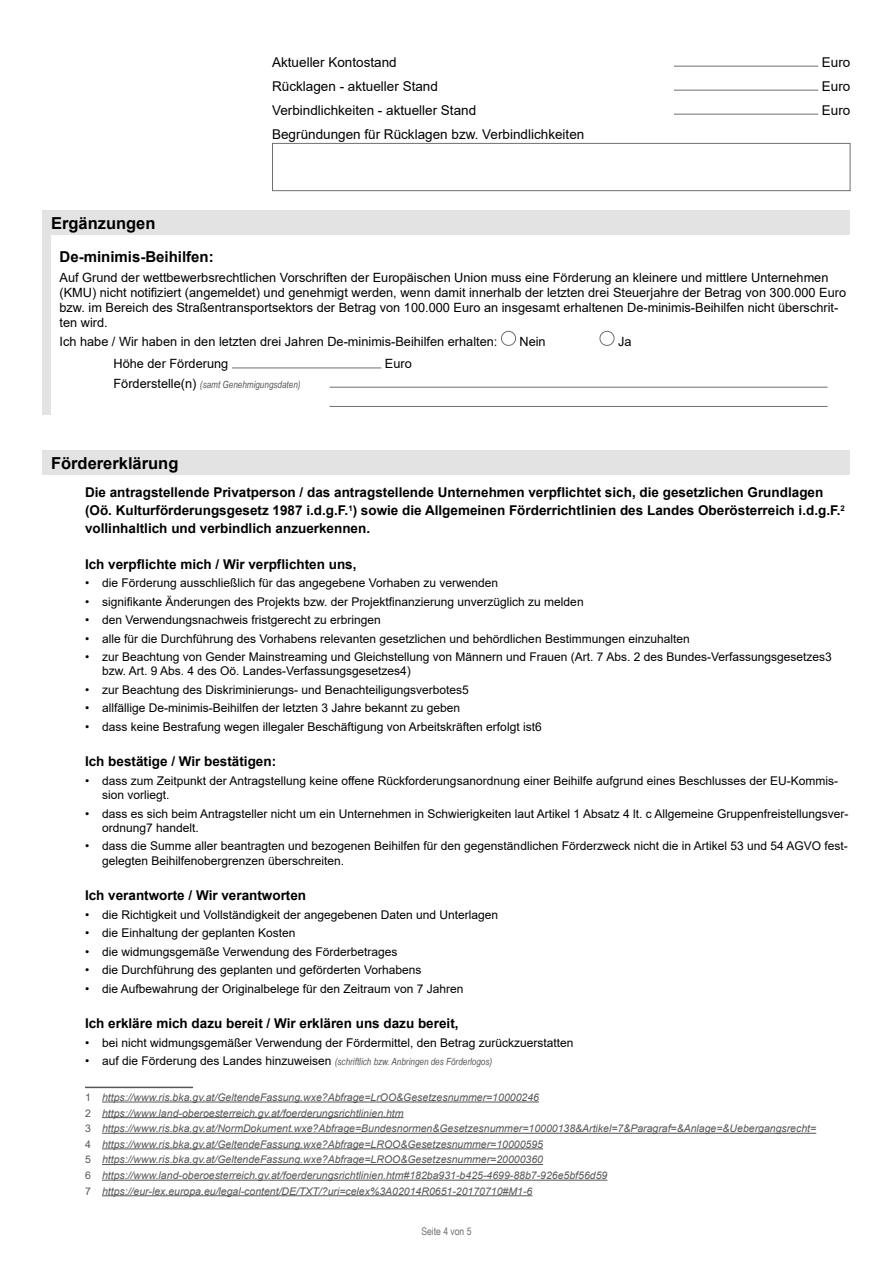
<style>
.page{position:relative;width:893px;height:1263px;background:#fff}
.page>*{position:absolute;margin:0;border:0;box-sizing:border-box;transform-origin:0 0}
.Formularabschnitt_H2{font:700 16.5px "Arial";color:#000}
.Formular_Ergänzungen_H3_Ergänzungen{font:700 15px "Arial";color:#000}
.Formular_Abschluss_P_Text_-_OHNE_Grundli{font:700 13.5px/18px "Arial";color:#000}
.Formular_Abschluss_H3{font:700 13.5px "Arial";color:#000}
.Formularabschnitt_P_Text{font:13.5px "Arial";color:#000}
.Formular_Ergänzungen_P_Ergänzungen_Fließ{font:12.75px/15px "Arial";color:#000}
.t1{font:12px/14.2px "Arial";color:#000}
.AUT_Fußnote{font:italic 10.5px "Arial";color:#565656}
.t2{font:10.5px "Arial Narrow";color:#6f6f6e}
.Formular_Ergänzungen_P_Ergänzungen_Fließ-2{font:italic 9.9px "Arial Narrow";color:#565656}
.s1{font-family:"Arial";font-style:normal;font-size:12.75px;color:#000}
.s2{font-family:"Arial";font-style:normal;font-size:12px;color:#000}
.s3{font-style:normal}
</style>
<div class="page">
<div style="left:43px;top:451px;width:807px;height:24px;background:#e3e3e3"></div>
<hr style="left:85px;top:1087px;width:108px;height:1px;background:#565656">
<hr style="left:102px;top:1101px;width:437px;height:1px;background:#565656">
<hr style="left:102px;top:1117px;width:302px;height:1px;background:#565656">
<hr style="left:102px;top:1133px;width:714px;height:1px;background:#565656">
<hr style="left:102px;top:1148px;width:441px;height:1px;background:#565656">
<hr style="left:102px;top:1164px;width:441px;height:1px;background:#565656">
<hr style="left:102px;top:1180px;width:505px;height:1px;background:#565656">
<hr style="left:102px;top:1195px;width:430px;height:1px;background:#565656">
<div style="left:501px;top:331px;width:15px;height:15px;border:1px solid #6f6f6e;border-radius:50%"></div>
<div style="left:600px;top:331px;width:14px;height:15px;border:1px solid #6f6f6e;border-radius:50%"></div>
<hr style="left:232px;top:368px;width:149px;height:1px;background:#6f6f6e">
<hr style="left:330px;top:387px;width:497px;height:1px;background:#6f6f6e">
<hr style="left:330px;top:406px;width:497px;height:1px;background:#6f6f6e">
<div style="left:43px;top:211px;width:807px;height:24px;background:#e3e3e3"></div>
<hr style="left:674px;top:66px;width:144px;height:1px;background:#6f6f6e">
<hr style="left:674px;top:90px;width:144px;height:1px;background:#6f6f6e">
<hr style="left:674px;top:114px;width:144px;height:1px;background:#6f6f6e">
<div style="left:272px;top:143px;width:578px;height:48px;border:1px solid #6f6f6e"></div>
<h2 class="Formularabschnitt_H2" style="left:51px;top:211px;width:106px">Ergänzungen</h2>
<p class="Formularabschnitt_P_Text" style="left:272px;top:52px;width:126px">Aktueller Kontostand</p>
<p class="Formularabschnitt_P_Text" style="left:822px;top:52px;width:30px">Euro</p>
<p class="Formularabschnitt_P_Text" style="left:272px;top:76px;width:167px">Rücklagen - aktueller Stand</p>
<p class="Formularabschnitt_P_Text" style="left:822px;top:76px;width:30px">Euro</p>
<p class="Formularabschnitt_P_Text" style="left:272px;top:100px;width:206px">Verbindlichkeiten - aktueller Stand</p>
<p class="Formularabschnitt_P_Text" style="left:822px;top:100px;width:30px">Euro</p>
<p class="Formularabschnitt_P_Text" style="left:272px;top:124px;width:314px">Begründungen für Rücklagen bzw. Verbindlichkeiten</p>
<h3 class="Formular_Ergänzungen_H3_Ergänzungen" style="left:60px;top:246px;width:156px">De-minimis-Beihilfen:</h3>
<p class="Formular_Ergänzungen_P_Ergänzungen_Fließ" style="left:60px;top:269px;width:788px">Auf Grund der wettbewerbsrechtlichen Vorschriften der Europäischen Union muss eine Förderung an kleinere und mittlere Unternehmen (KMU) nicht notifiziert (angemeldet) und genehmigt werden, wenn damit innerhalb der letzten drei Steuerjahre der Betrag von 300.000 Euro bzw. im Bereich des Straßentransportsektors der Betrag von 100.000 Euro an insgesamt erhaltenen De-minimis-Beihilfen nicht überschrit&shy;ten wird.</p>
<p class="Formular_Ergänzungen_P_Ergänzungen_Fließ" style="left:60px;top:334px;width:439px">Ich habe / Wir haben in den letzten drei Jahren De-minimis-Beihilfen erhalten:</p>
<p class="Formular_Ergänzungen_P_Ergänzungen_Fließ" style="left:519px;top:334px;width:28px">Nein</p>
<p class="Formular_Ergänzungen_P_Ergänzungen_Fließ" style="left:618px;top:334px;width:15px">Ja</p>
<p class="Formular_Ergänzungen_P_Ergänzungen_Fließ" style="left:114px;top:356px;width:116px">Höhe der Förderung</p>
<p class="Formular_Ergänzungen_P_Ergänzungen_Fließ" style="left:385px;top:356px;width:28px">Euro</p>
<p class="Formular_Ergänzungen_P_Ergänzungen_Fließ-2" style="left:114px;top:377px;width:189px"><span class="s1">Förderstelle(n)</span> (samt Genehmigungsdaten)</p>
<h2 class="Formularabschnitt_H2" style="left:51px;top:451px;width:129px">Fördererklärung</h2>
<p class="Formular_Abschluss_P_Text_-_OHNE_Grundli" style="left:85px;top:484px;width:761px">Die antragstellende Privatperson / das antragstellende Unternehmen verpflichtet sich, die gesetzlichen Grundlagen (Oö. Kulturförderungsgesetz 1987 i.d.g.F.<sup>1</sup>) sowie die Allgemeinen Förderrichtlinien des Landes Oberösterreich i.d.g.F.<sup>2 </sup>vollinhaltlich und verbindlich anzuerkennen.</p>
<h3 class="Formular_Abschluss_H3" style="left:85px;top:554px;width:273px">Ich verpflichte mich / Wir verpflichten uns,</h3>
<p class="t1" style="left:85px;top:576px;width:415px">• die Förderung ausschließlich für das angegebene Vorhaben zu verwenden</p>
<p class="t1" style="left:85px;top:594px;width:500px">• signifikante Änderungen des Projekts bzw. der Projektfinanzierung unverzüglich zu melden</p>
<p class="t1" style="left:85px;top:613px;width:297px">• den Verwendungsnachweis fristgerecht zu erbringen</p>
<p class="t1" style="left:85px;top:631px;width:606px">• alle für die Durchführung des Vorhabens relevanten gesetzlichen und behördlichen Bestimmungen einzuhalten</p>
<p class="t1" style="left:102px;top:650px;width:731px;text-indent:-17px">• zur Beachtung von Gender Mainstreaming und Gleichstellung von Männern und Frauen (Art. 7 Abs. 2 des Bundes-Verfassungsgesetzes3 bzw. Art. 9 Abs. 4 des Oö. Landes-Verfassungsgesetzes4)</p>
<p class="t1" style="left:85px;top:682px;width:385px">• zur Beachtung des Diskriminierungs- und Benachteiligungsverbotes5</p>
<p class="t1" style="left:85px;top:701px;width:377px">• allfällige De-minimis-Beihilfen der letzten 3 Jahre bekannt zu geben</p>
<p class="t1" style="left:85px;top:719px;width:458px">• dass keine Bestrafung wegen illegaler Beschäftigung von Arbeitskräften erfolgt ist6</p>
<h3 class="Formular_Abschluss_H3" style="left:85px;top:752px;width:193px">Ich bestätige / Wir bestätigen:</h3>
<p class="t1" style="left:102px;top:773px;width:738px;text-indent:-17px">• dass zum Zeitpunkt der Antragstellung keine offene Rückforderungsanordnung einer Beihilfe aufgrund eines Beschlusses der EU-Kommis&shy;sion vorliegt.</p>
<p class="t1" style="left:102px;top:806px;width:748px;text-indent:-17px">• dass es sich beim Antragsteller nicht um ein Unternehmen in Schwierigkeiten laut Artikel 1 Absatz 4 lt. c Allgemeine Gruppenfreistellungsver&shy;ordnung7 handelt.</p>
<p class="t1" style="left:102px;top:839px;width:747px;text-indent:-17px">• dass die Summe aller beantragten und bezogenen Beihilfen für den gegenständlichen Förderzweck nicht die in Artikel 53 und 54 AGVO fest&shy;gelegten Beihilfenobergrenzen überschreiten.</p>
<h3 class="Formular_Abschluss_H3" style="left:85px;top:886px;width:223px">Ich verantworte / Wir verantworten</h3>
<p class="t1" style="left:85px;top:907px;width:415px">• die Richtigkeit und Vollständigkeit der angegebenen Daten und Unterlagen</p>
<p class="t1" style="left:85px;top:926px;width:212px">• die Einhaltung der geplanten Kosten</p>
<p class="t1" style="left:85px;top:944px;width:314px">• die widmungsgemäße Verwendung des Förderbetrages</p>
<p class="t1" style="left:85px;top:963px;width:338px">• die Durchführung des geplanten und geförderten Vorhabens</p>
<p class="t1" style="left:85px;top:981px;width:380px">• die Aufbewahrung der Originalbelege für den Zeitraum von 7 Jahren</p>
<h3 class="Formular_Abschluss_H3" style="left:85px;top:1014px;width:375px">Ich erkläre mich dazu bereit / Wir erklären uns dazu bereit,</h3>
<p class="t1" style="left:85px;top:1035px;width:490px">• bei nicht widmungsgemäßer Verwendung der Fördermittel, den Betrag zurückzuerstatten</p>
<p class="Formular_Ergänzungen_P_Ergänzungen_Fließ-2" style="left:85px;top:1055px;width:409px"><span class="s2">• auf die Förderung des Landes hinzuweisen</span> (schriftlich bzw. Anbringen des Förderlogos)</p>
<p class="AUT_Fußnote" style="left:85px;top:1090px;width:455px"><span class="s3">1</span> https://www.ris.bka.gv.at/GeltendeFassung.wxe?Abfrage=LrOO&amp;Gesetzesnummer=10000246</p>
<p class="AUT_Fußnote" style="left:85px;top:1106px;width:320px"><span class="s3">2</span> https://www.land-oberoesterreich.gv.at/foerderungsrichtlinien.htm</p>
<p class="AUT_Fußnote" style="left:85px;top:1122px;width:733px"><span class="s3">3</span> https://www.ris.bka.gv.at/NormDokument.wxe?Abfrage=Bundesnormen&amp;Gesetzesnummer=10000138&amp;Artikel=7&amp;Paragraf=&amp;Anlage=&amp;Uebergangsrecht=</p>
<p class="AUT_Fußnote" style="left:85px;top:1137px;width:460px"><span class="s3">4</span> https://www.ris.bka.gv.at/GeltendeFassung.wxe?Abfrage=LROO&amp;Gesetzesnummer=10000595</p>
<p class="AUT_Fußnote" style="left:85px;top:1153px;width:460px"><span class="s3">5</span> https://www.ris.bka.gv.at/GeltendeFassung.wxe?Abfrage=LROO&amp;Gesetzesnummer=20000360</p>
<p class="AUT_Fußnote" style="left:85px;top:1168px;width:524px"><span class="s3">6</span> https://www.land-oberoesterreich.gv.at/foerderungsrichtlinien.htm#182ba931-b425-4699-88b7-926e5bf56d59</p>
<p class="AUT_Fußnote" style="left:85px;top:1184px;width:449px"><span class="s3">7</span> https://eur-lex.europa.eu/legal-content/DE/TXT/?uri=celex%3A02014R0651-20170710#M1-6</p>
<p class="t2" style="left:421px;top:1223px;width:52px">Seite 4 von 5</p>
</div>
